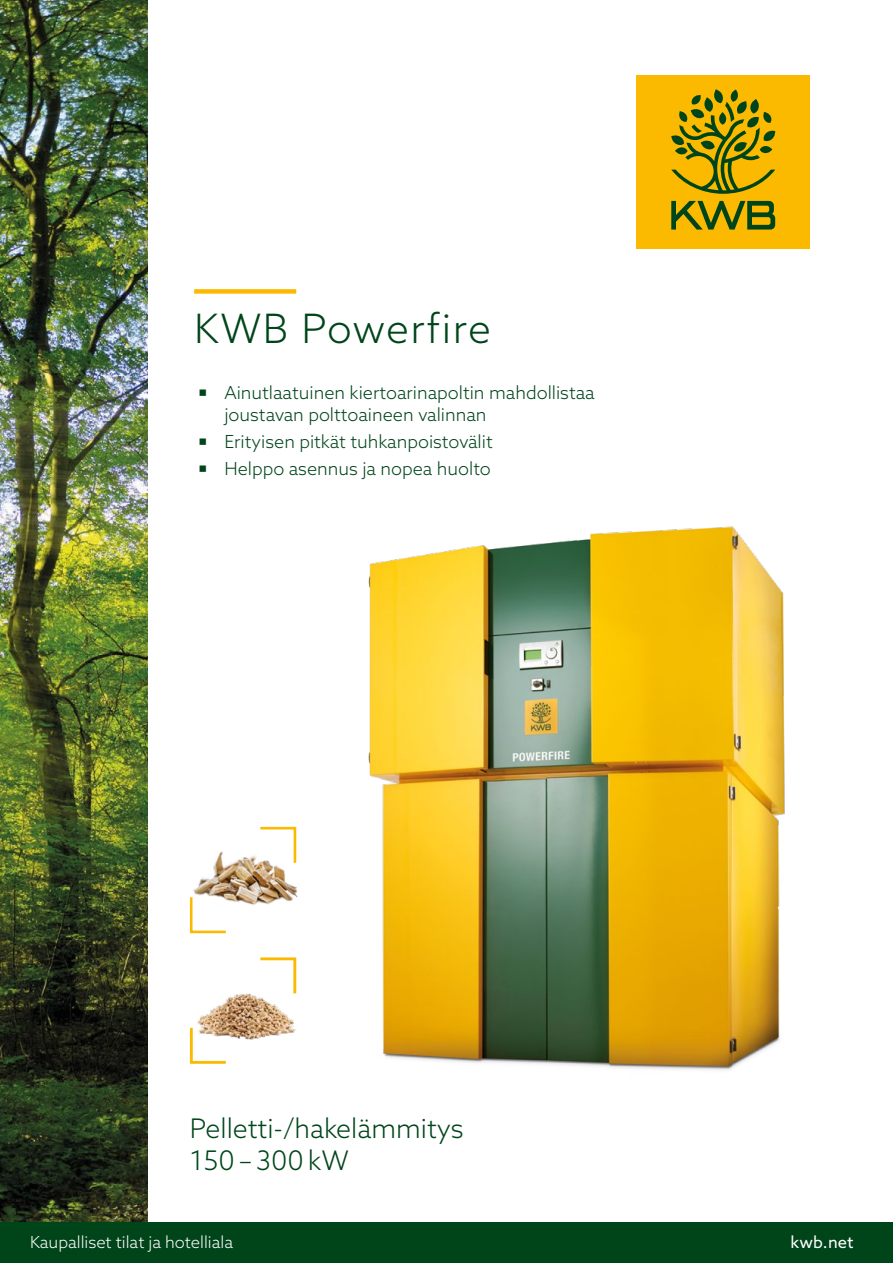
<style>
.page{position:relative;width:893px;height:1263px;background:#fff}
.page>*{position:absolute;margin:0;border:0;box-sizing:border-box;transform-origin:0 0}
.t1{font:300 40.5px "Azo Sans";letter-spacing:.04em;color:#00451a}
.t2{font:300 27px/32.4px "Azo Sans";color:#00451a}
.t3{font:300 18px/22.5px "Azo Sans";color:#00451a}
.t4{font:300 16.5px "Azo Sans";color:#fff}
.t5{font:16.5px "Azo Sans";letter-spacing:.01em;color:#fff}
.s1{color:#00451a}
</style>
<div class="page">
<img style="left:0;top:0;width:147px;height:1222px">
<img style="left:197px;top:993px;width:99px;height:47px">
<svg style="left:189px;top:1025px;width:40px;height:39px"></svg>
<svg style="left:258px;top:957px;width:39px;height:39px"></svg>
<div style="left:0;top:1222px;width:893px;height:41px;background:#00451a"></div>
<img style="left:193px;top:851px;width:105px;height:54px">
<svg style="left:189px;top:895px;width:39px;height:39px"></svg>
<svg style="left:258px;top:826px;width:40px;height:39px"></svg>
<img style="left:368px;top:526px;width:417px;height:545px">
<div style="left:194px;top:289px;width:102px;height:5px;background:#fbba00"></div>
<div style="left:636px;top:75px;width:174px;height:174px;background:#fbba00"></div>
<svg style="left:671px;top:89px;width:105px;height:105px"></svg>
<svg style="left:671px;top:201px;width:104px;height:29px"></svg>
<h1 class="t1" style="left:194px;top:302px;width:298px">KWB Powerfire</h1>
<p class="t3" style="left:224px;top:381px;width:372px">Ainutlaatuinen kiertoarinapoltin mahdollistaa joustavan polttoaineen valinnan</p>
<p class="t3" style="left:224px;top:428px;width:270px;line-height:27px">Erityisen pitkät tuhkanpoistovälit<br>Helppo asennus ja nopea huolto</p>
<h2 class="t2" style="left:190px;top:1111px;width:275px">Pelletti-/hakelämmitys<br>150– 300kW</h2>
<p class="t4" style="left:30px;top:1232px;width:215px">Kaupalliset tilat ja hotelliala <span class="s1">|</span></p>
<p class="t5" style="left:791px;top:1232px;width:65px">kwb.net</p>
</div>
